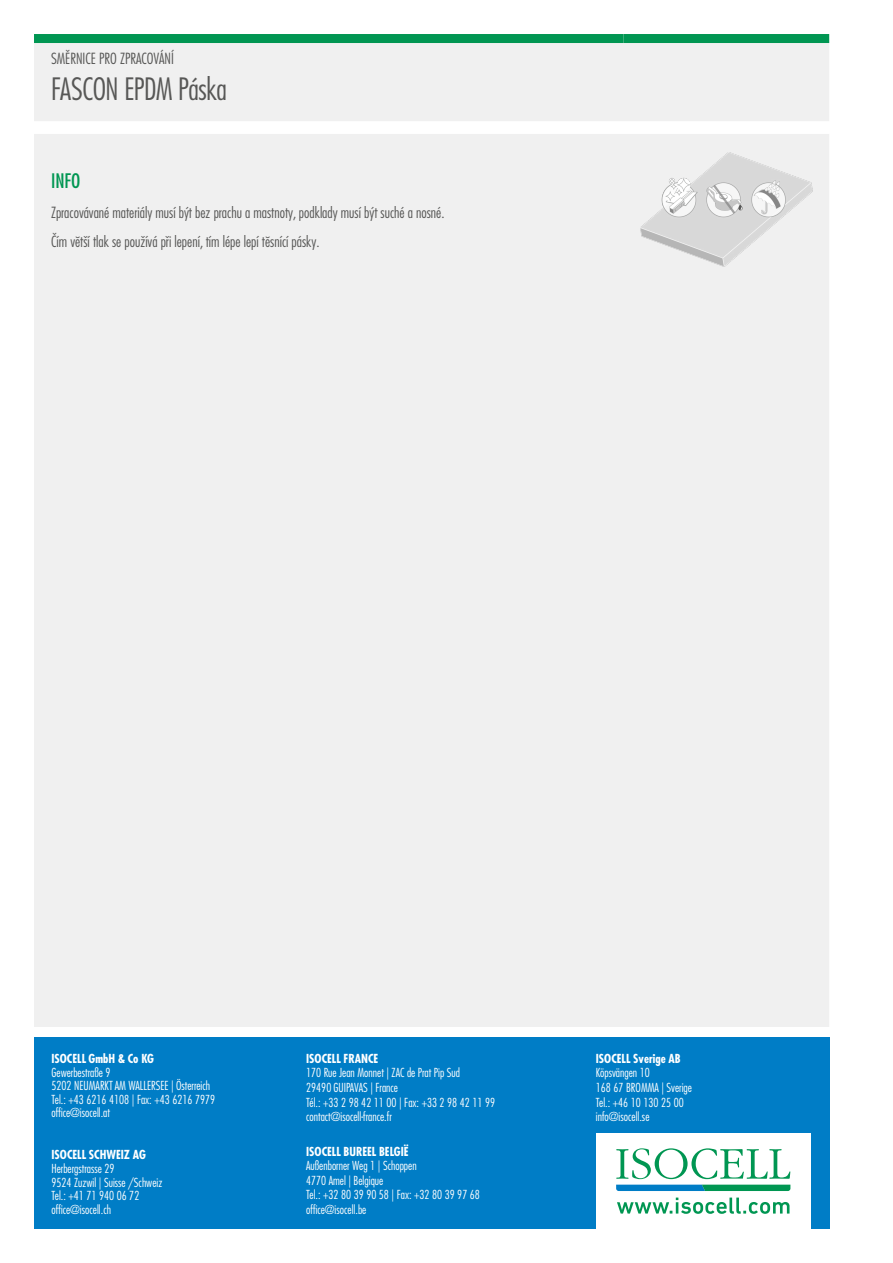
<style>
.page{position:relative;width:893px;height:1263px;background:#fff}
.page>*{position:absolute;margin:0;border:0;box-sizing:border-box;transform-origin:0 0}
.t1{font:300 condensed 30px "Futura LT Pro";letter-spacing:-.015em;color:#575756}
.t2{font:500 condensed 19.5px "Futura LT Pro";color:#009652}
.t3{font:300 condensed 15px/29.2px "Futura LT Pro";color:#575756}
.t4{font:300 condensed 12.15px/14.5px "Futura LT Pro";color:#fff}
.t5{font:700 condensed 12.15px "Futura LT Pro";color:#fff}
</style>
<div class="page">
<div style="left:34px;top:1038px;width:795px;height:191px;background:#007dc6"></div>
<div style="left:596px;top:1133px;width:215px;height:96px;background:#fff"></div>
<svg style="left:616px;top:1148px;width:174px;height:43px"></svg>
<svg style="left:617px;top:1197px;width:172px;height:17px"></svg>
<div style="left:34px;top:43px;width:795px;height:984px;background:#f0f0f0"></div>
<div style="left:34px;top:34px;width:589px;height:9px;background:#009652"></div>
<div style="left:623px;top:34px;width:206px;height:9px;background:#009652"></div>
<img style="left:640px;top:153px;width:173px;height:113px">
<p class="t3" style="left:51px;top:43px;width:124px">SMĚRNICE PRO ZPRACOVÁNÍ</p>
<h1 class="t1" style="left:51px;top:70px;width:177px">FASCON EPDM Páska</h1>
<h2 class="t2" style="left:51px;top:168px;width:31px">INFO</h2>
<p class="t3" style="left:51px;top:197px;width:395px">Zpracovávané materiály musí být bez prachu a mastnoty, podklady musí být suché a nosné.<br>Čím vĕtší tlak se používá při lepení, tím lépe lepí tĕsnící pásky.</p>
<p class="t5" style="left:52px;top:1050px;width:104px">ISOCELL GmbH &amp; Co KG</p>
<p class="t4" style="left:52px;top:1065px;width:165px;line-height:13.6px">Gewerbestraße 9<br>5202 NEUMARKT AM WALLERSEE | Österreich<br>Tel.: +43 6216 4108 | Fax: +43 6216 7979 office@isocell.at</p>
<p class="t5" style="left:52px;top:1147px;width:96px">ISOCELL SCHWEIZ AG</p>
<p class="t4" style="left:52px;top:1162px;width:112px;line-height:13.6px">Herbergstrasse 29<br>9524 Zuzwil | Suisse /Schweiz<br>Tel.: +41 71 940 06 72 office@isocell.ch</p>
<p class="t5" style="left:306px;top:1050px;width:74px">ISOCELL FRANCE</p>
<p class="t4" style="left:306px;top:1065px;width:190px">170 Rue Jean Monnet | ZAC de Prat Pip Sud<br>29490 GUIPAVAS | France<br>Tél.: +33 2 98 42 11 00 | Fax: +33 2 98 42 11 99 contact@isocell-france.fr</p>
<p class="t5" style="left:306px;top:1143px;width:104px">ISOCELL BUREEL BELGIË</p>
<p class="t4" style="left:306px;top:1158px;width:175px">Außenborner Weg 1 | Schoppen<br>4770 Amel | Belgique<br>Tel.: +32 80 39 90 58 | Fax: +32 80 39 97 68 office@isocell.be</p>
<p class="t5" style="left:596px;top:1050px;width:86px">ISOCELL Sverige AB</p>
<p class="t4" style="left:596px;top:1065px;width:98px">Köpsvängen 10<br>168 67 BROMMA | Sverige<br>Tel.: +46 10 130 25 00 info@isocell.se</p>
</div>
